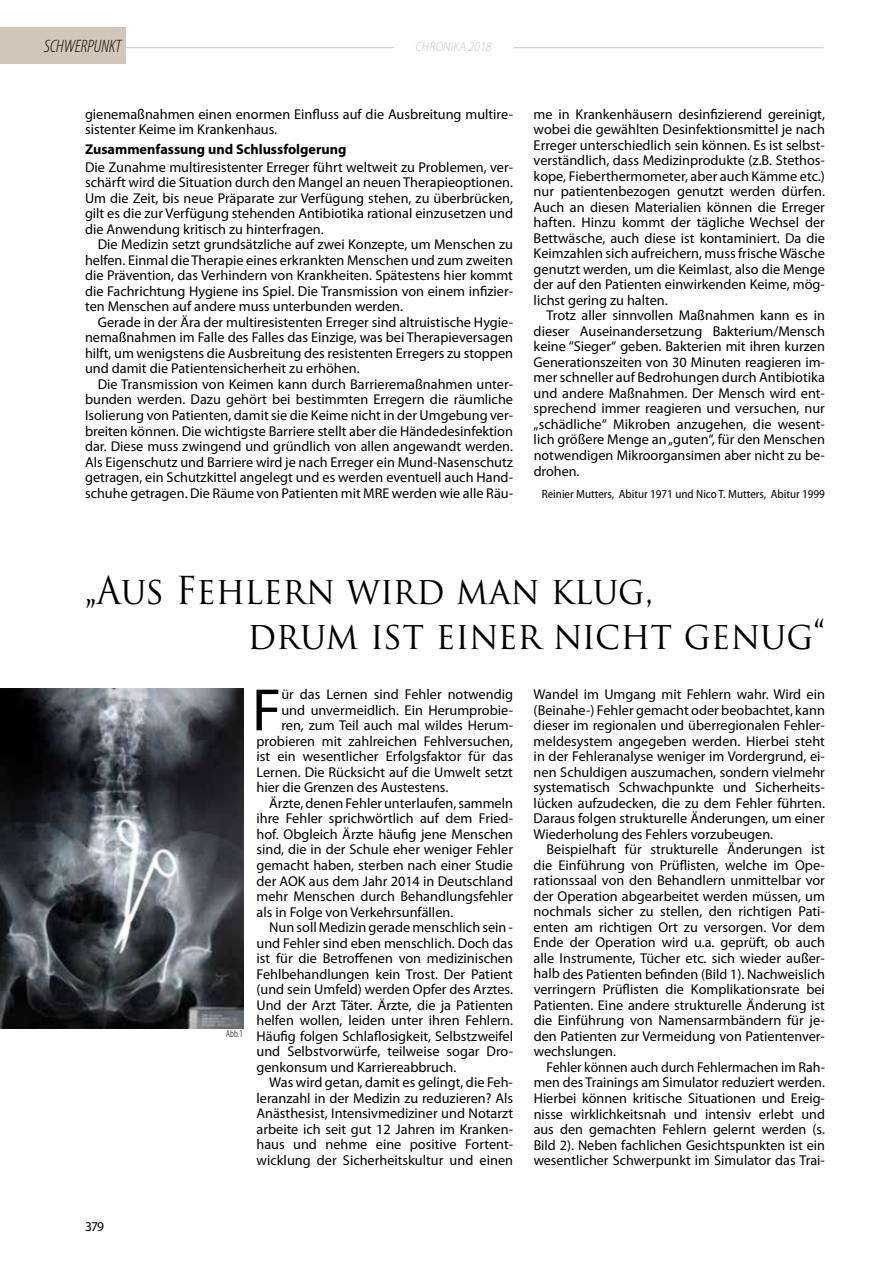
<style>
.page{position:relative;width:893px;height:1263px;background:#fff}
.page>*{position:absolute;margin:0;border:0;box-sizing:border-box;transform-origin:0 0}
.t1{font:60.3px "Myriad Pro";color:#000}
.t2{font:37.5px/45px "Trajan Pro";color:#000;scale:.93 1}
.t3{font:italic 300 condensed 18px "Myriad Pro";color:#000}
.t4{font:14.25px/15.5px "Myriad Pro";color:#000;text-align:justify}
.t5{font:14.25px/15.5px "Myriad Pro";color:#000;text-align:justify;scale:.96 1}
.t6{font:700 14.25px "Myriad Pro";color:#000}
.t7{font:italic 300 semi-condensed 13.5px "Myriad Pro";color:#c6c6c6}
.t8{font:13.5px "Myriad Pro";color:#000}
.t9{font:semi-condensed 12px "Myriad Pro";color:#000}
.t10{font:300 condensed 10.5px "Myriad Pro";color:#000}
</style>
<div class="page">
<hr style="left:84px;top:47px;width:310px;height:1px;background:#c6c6c6">
<hr style="left:513px;top:47px;width:310px;height:1px;background:#c6c6c6">
<div style="left:0;top:27px;width:125px;height:36px;background:#d2c6b9"></div>
<img style="left:0;top:689px;width:243px;height:340px">
<p class="t3" style="left:44px;top:35px;width:78px">SCHWERPUNKT</p>
<p class="t7" style="left:415px;top:38px;width:78px">CHRONIKA 2018</p>
<p class="t4" style="left:85px;top:106px;width:429px">gienemaßnahmen einen enormen Einfluss auf die Ausbreitung multire&shy;sistenter Keime im Krankenhaus.</p>
<p class="t6" style="left:85px;top:140px;width:263px">Zusammenfassung und Schlussfolgerung</p>
<p class="t4" style="left:85px;top:159px;width:429px">Die Zunahme multiresistenter Erreger führt weltweit zu Problemen, ver&shy;schärft wird die Situation durch den Mangel an neuen Therapieoptionen.<br>Um die Zeit, bis neue Präparate zur Verfügung stehen, zu überbrücken, gilt es die zur Verfügung stehenden Antibiotika rational einzusetzen und die Anwendung kritisch zu hinterfragen.</p>
<p class="t4" style="left:85px;top:237px;width:429px;text-indent:13px">Die Medizin setzt grundsätzliche auf zwei Konzepte, um Menschen zu helfen. Einmal die Therapie eines erkrankten Menschen und zum zweiten die Prävention, das Verhindern von Krankheiten. Spätestens hier kommt die Fachrichtung Hygiene ins Spiel. Die Transmission von einem infizier&shy;ten Menschen auf andere muss unterbunden werden.</p>
<p class="t4" style="left:85px;top:314px;width:430px;text-indent:13px">Gerade in der Ära der multiresistenten Erreger sind altruistische Hygie&shy;nemaßnahmen im Falle des Falles das Einzige, was bei Therapieversagen hilft, um wenigstens die Ausbreitung des resistenten Erregers zu stoppen und damit die Patientensicherheit zu erhöhen.</p>
<p class="t4" style="left:85px;top:376px;width:430px;text-indent:13px">Die Transmission von Keimen kann durch Barrieremaßnahmen unter&shy;bunden werden. Dazu gehört bei bestimmten Erregern die räumliche Isolierung von Patienten, damit sie die Keime nicht in der Umgebung ver&shy;breiten können. Die wichtigste Barriere stellt aber die Händedesinfektion dar. Diese muss zwingend und gründlich von allen angewandt werden.<br>Als Eigenschutz und Barriere wird je nach Erreger ein Mund-Nasenschutz getragen, ein Schutzkittel angelegt und es werden eventuell auch Hand&shy;schuhe getragen. Die Räume von Patienten mit MRE werden wie alle Räu-</p>
<p class="t4" style="left:534px;top:106px;width:293px">me in Krankenhäusern desinfizierend gereinigt, wobei die gewählten Desinfektionsmittel je nach Erreger unterschiedlich sein können. Es ist selbst&shy;verständlich, dass Medizinprodukte (z.B. Stethos&shy;kope, Fieberthermometer, aber auch Kämme etc.) nur patientenbezogen genutzt werden dürfen.<br>Auch an diesen Materialien können die Erreger haften. Hinzu kommt der tägliche Wechsel der Bettwäsche, auch diese ist kontaminiert. Da die Keimzahlen sich aufreichern, muss frische Wäsche genutzt werden, um die Keimlast, also die Menge der auf den Patienten einwirkenden Keime, mög&shy;lichst gering zu halten.</p>
<p class="t4" style="left:534px;top:307px;width:293px;text-indent:13px">Trotz aller sinnvollen Maßnahmen kann es in dieser Auseinandersetzung Bakterium/Mensch keine “Sieger“ geben. Bakterien mit ihren kurzen Generationszeiten von 30 Minuten reagieren im&shy;mer schneller auf Bedrohungen durch Antibiotika und andere Maßnahmen. Der Mensch wird ent&shy;sprechend immer reagieren und versuchen, nur „schädliche“ Mikroben anzugehen, die wesent&shy;lich größere Menge an „guten“, für den Menschen notwendigen Mikroorgansimen aber nicht zu be&shy;drohen.</p>
<p class="t9" style="left:542px;top:487px;width:285px">Reinier Mutters, Abitur 1971 und Nico T. Mutters, Abitur 1999</p>
<h2 class="t2" style="left:248px;top:568px;width:622px;text-indent:-163px">„Aus Fehlern wird man klug,<br>drum ist einer nicht genug“</h2>
<h1 class="t1" style="left:252px;top:673px;width:31px">F</h1>
<p class="t4" style="left:281px;top:686px;width:233px">ür das Lernen sind Fehler notwendig</p>
<p class="t4" style="left:534px;top:686px;width:293px">Wandel im Umgang mit Fehlern wahr. Wird ein (Beinahe-) Fehler gemacht oder beobachtet, kann dieser im regionalen und überregionalen Fehler&shy;meldesystem angegeben werden. Hierbei steht in der Fehleranalyse weniger im Vordergrund, ei&shy;nen Schuldigen auszumachen, sondern vielmehr systematisch Schwachpunkte und Sicherheits&shy;lücken aufzudecken, die zu dem Fehler führten.<br>Daraus folgen strukturelle Änderungen, um einer Wiederholung des Fehlers vorzubeugen.</p>
<p class="t4" style="left:534px;top:841px;width:293px;text-indent:13px">Beispielhaft für strukturelle Änderungen ist die Einführung von Prüflisten, welche im Ope&shy;rationssaal von den Behandlern unmittelbar vor der Operation abgearbeitet werden müssen, um nochmals sicher zu stellen, den richtigen Pati&shy;enten am richtigen Ort zu versorgen. Vor dem Ende der Operation wird u.a. geprüft, ob auch alle Instrumente, Tücher etc. sich wieder außer&shy;halb des Patienten befinden (Bild 1). Nachweislich verringern Prüflisten die Komplikationsrate bei Patienten. Eine andere strukturelle Änderung ist die Einführung von Namensarmbändern für je&shy;den Patienten zur Vermeidung von Patientenver&shy;wechslungen.</p>
<p class="t5" style="left:534px;top:1059px;width:305px;text-indent:13px">Fehler können auch durch Fehlermachen im Rah&shy;men des Trainings am Simulator reduziert werden.<br>Hierbei können kritische Situationen und Ereig&shy;nisse wirklichkeitsnah und intensiv erlebt und aus den gemachten Fehlern gelernt werden (s.<br>Bild 2). Neben fachlichen Gesichtspunkten ist ein wesentlicher Schwerpunkt im Simulator das Trai-</p>
<p class="t4" style="left:281px;top:702px;width:233px">und unvermeidlich. Ein Herumprobie-</p>
<p class="t4" style="left:281px;top:717px;width:233px">ren, zum Teil auch mal wildes Herum-</p>
<p class="t4" style="left:256px;top:733px;width:258px">probieren mit zahlreichen Fehlversuchen,</p>
<p class="t4" style="left:256px;top:749px;width:258px">ist ein wesentlicher Erfolgsfaktor für das</p>
<p class="t4" style="left:256px;top:764px;width:258px">Lernen. Die Rücksicht auf die Umwelt setzt</p>
<p class="t4" style="left:256px;top:780px;width:193px">hier die Grenzen des Austestens.</p>
<p class="t4" style="left:269px;top:795px;width:245px">Ärzte, denen Fehler unterlaufen, sammeln</p>
<p class="t4" style="left:256px;top:811px;width:258px">ihre Fehler sprichwörtlich auf dem Fried-</p>
<p class="t4" style="left:256px;top:826px;width:258px">hof. Obgleich Ärzte häufig jene Menschen</p>
<p class="t4" style="left:256px;top:842px;width:258px">sind, die in der Schule eher weniger Fehler</p>
<p class="t4" style="left:256px;top:857px;width:258px">gemacht haben, sterben nach einer Studie</p>
<p class="t4" style="left:256px;top:873px;width:258px">der AOK aus dem Jahr 2014 in Deutschland</p>
<p class="t4" style="left:256px;top:888px;width:258px">mehr Menschen durch Behandlungsfehler</p>
<p class="t4" style="left:256px;top:904px;width:198px">als in Folge von Verkehrsunfällen.</p>
<p class="t4" style="left:269px;top:919px;width:245px">Nun soll Medizin gerade menschlich sein -</p>
<p class="t4" style="left:256px;top:935px;width:258px">und Fehler sind eben menschlich. Doch das</p>
<p class="t4" style="left:256px;top:950px;width:258px">ist für die Betroffenen von medizinischen</p>
<p class="t4" style="left:256px;top:966px;width:258px">Fehlbehandlungen kein Trost. Der Patient</p>
<p class="t4" style="left:256px;top:981px;width:258px">(und sein Umfeld) werden Opfer des Arztes.</p>
<p class="t4" style="left:256px;top:997px;width:258px">Und der Arzt Täter. Ärzte, die ja Patienten</p>
<p class="t4" style="left:256px;top:1012px;width:258px">helfen wollen, leiden unter ihren Fehlern.</p>
<p class="t4" style="left:256px;top:1028px;width:258px">Häufig folgen Schlaflosigkeit, Selbstzweifel</p>
<p class="t4" style="left:256px;top:1043px;width:258px">und Selbstvorwürfe, teilweise sogar Dro-</p>
<p class="t4" style="left:256px;top:1059px;width:201px">genkonsum und Karriereabbruch.</p>
<p class="t4" style="left:269px;top:1074px;width:245px">Was wird getan, damit es gelingt, die Feh-</p>
<p class="t4" style="left:256px;top:1090px;width:258px">leranzahl in der Medizin zu reduzieren? Als</p>
<p class="t4" style="left:256px;top:1105px;width:258px">Anästhesist, Intensivmediziner und Notarzt</p>
<p class="t4" style="left:256px;top:1121px;width:258px">arbeite ich seit gut 12 Jahren im Kranken-</p>
<p class="t4" style="left:256px;top:1136px;width:258px">haus und nehme eine positive Fortent-</p>
<p class="t4" style="left:256px;top:1152px;width:258px">wicklung der Sicherheitskultur und einen</p>
<p class="t10" style="left:226px;top:1027px;width:19px">Abb.1</p>
<p class="t8" style="left:85px;top:1218px;width:21px">379</p>
</div>
